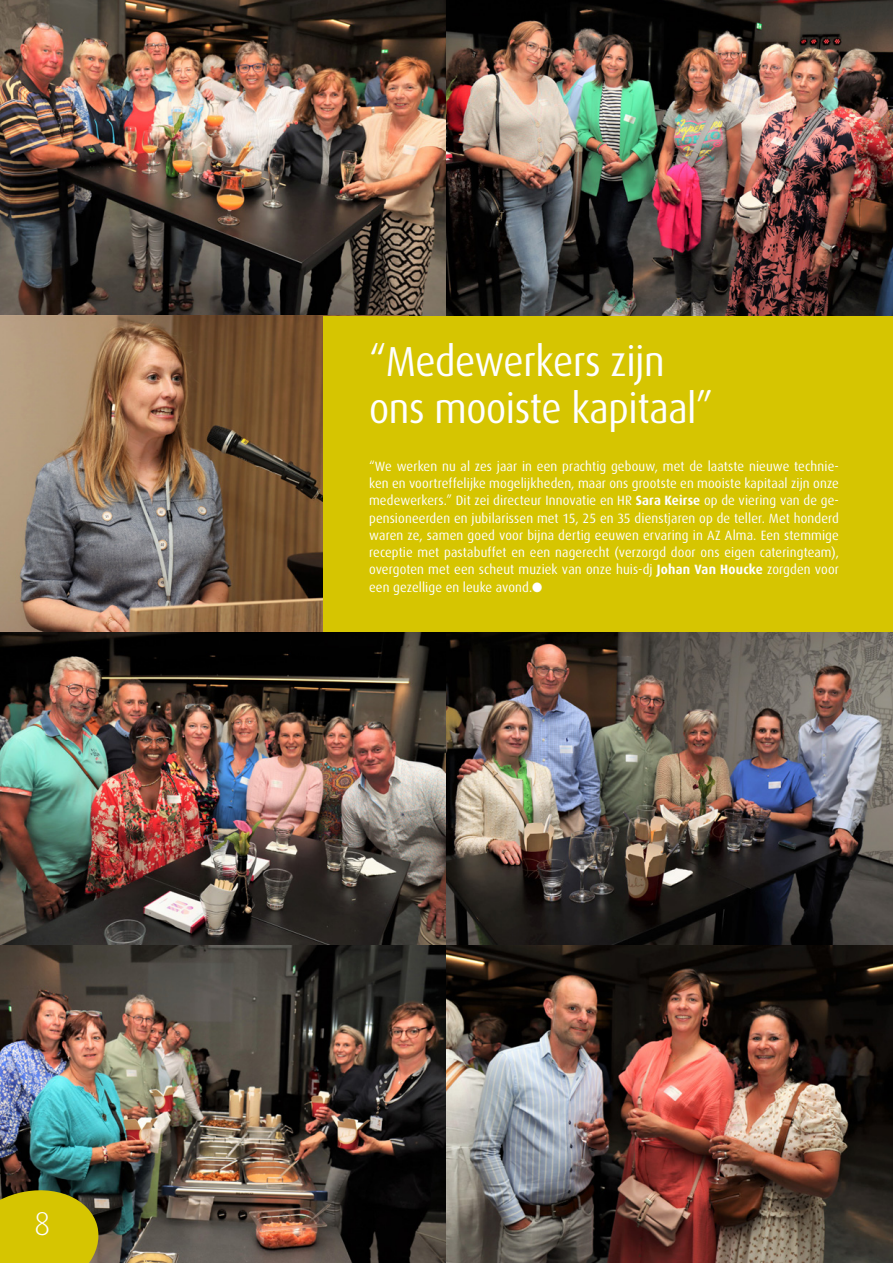
<style>
.page{position:relative;width:893px;height:1263px;background:#fff}
.page>*{position:absolute;margin:0;border:0;box-sizing:border-box;transform-origin:0 0}
.t1{font:42px/46.5px "Dax";letter-spacing:-.01em;color:#fff;scale:.92 1}
.t2{font:300 33px "Dax";color:#fff}
.t3{font:13.5px/17.2px "Dax";letter-spacing:.01em;color:#fff;text-align:justify;scale:.95 1}
.s1{font-weight:700}
</style>
<div class="page">
<img style="left:0;top:0;width:893px;height:316px">
<img style="left:0;top:631px;width:893px;height:632px">
<img style="left:0;top:316px;width:323px;height:315px">
<div style="left:323px;top:316px;width:570px;height:315px;background:#d6c501"></div>
<svg style="left:0;top:1184px;width:104px;height:79px;background:#b2a60b"></svg>
<h2 class="t2" style="left:34px;top:1205px;width:18px">8</h2>
<h1 class="t1" style="left:369px;top:339px;width:376px">“Medewerkers zijn ons mooiste kapitaal”</h1>
<p class="t3" style="left:369px;top:458px;width:496px">“We werken nu al zes jaar in een prachtig gebouw, met de laatste nieuwe technie&shy;ken en voortreffelijke mogelijkheden, maar ons grootste en mooiste kapitaal zijn onze medewerkers.” Dit zei directeur Innovatie en HR <span class="s1">Sara Keirse</span> op de viering van de ge&shy;pensioneerden en jubilarissen met 15, 25 en 35 dienstjaren op de teller. Met honderd waren ze, samen goed voor bijna dertig eeuwen ervaring in AZ Alma. Een stemmige receptie met pastabuffet en een nagerecht (verzorgd door ons eigen cateringteam), overgoten met een scheut muziek van onze huis-dj <span class="s1">Johan Van Houcke</span> zorgden voor een gezellige en leuke avond.●</p>
</div>
